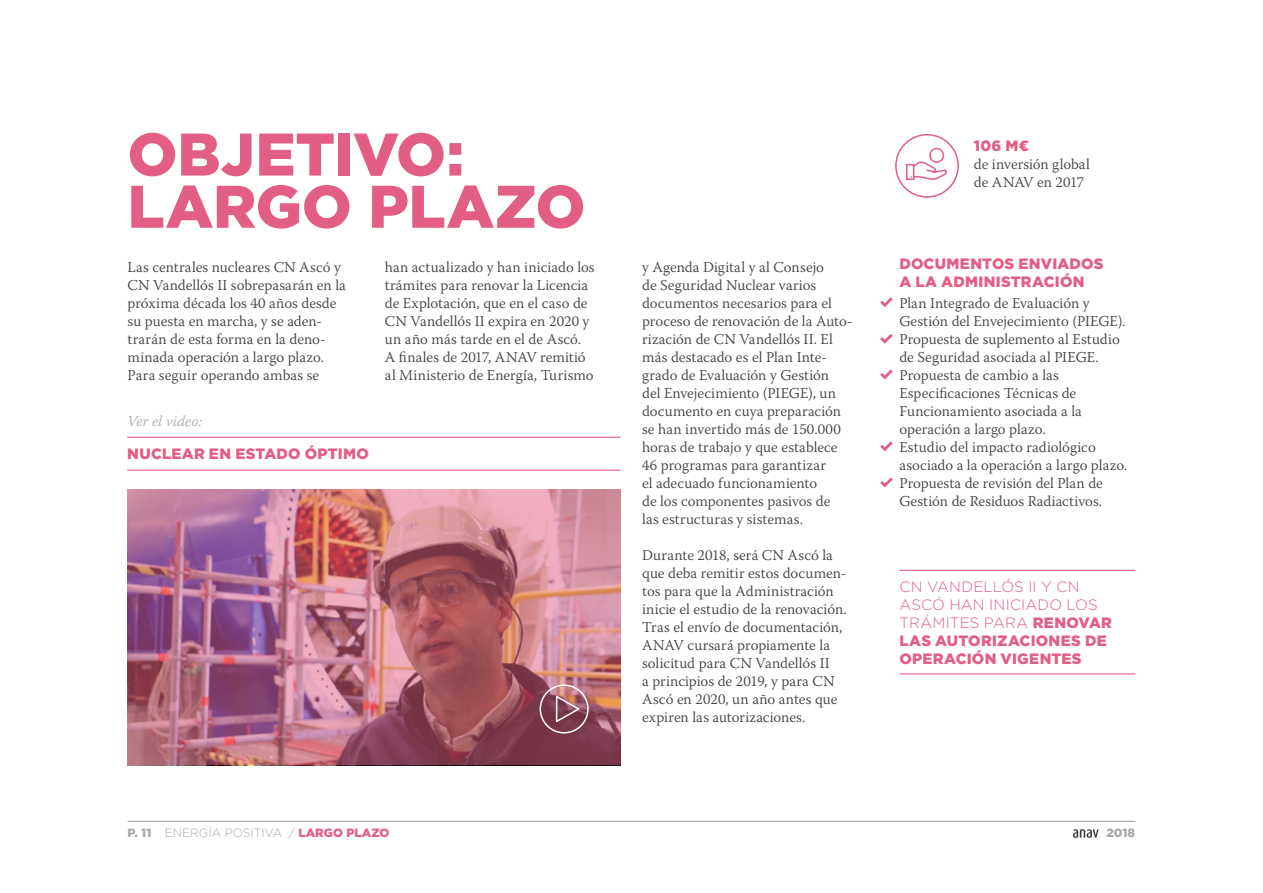
<style>
.page{position:relative;width:1263px;height:893px;background:#fff}
.page>*{position:absolute;margin:0;border:0;box-sizing:border-box;transform-origin:0 0}
.t1{font:900 60px "Gotham";color:#e35e84}
.t2{font:300 15px/18px "Warnock Pro";letter-spacing:.005em;color:#3e3d40}
.t3{font:300 15px/18px "Gotham";letter-spacing:.01em;color:#e35e84}
.t4{font:900 15px/18px "Gotham";letter-spacing:.015em;color:#e35e84}
.t5{font:italic 300 15px "Warnock Pro";letter-spacing:.01em;color:#a6a8ab}
.t6{font:300 12px "Gotham";color:#a6a8ab}
.t7{font:900 12px "Gotham";color:#e35e84}
.t8{font:900 12px "Gotham";color:#a6a8ab}
.s1{font-weight:900}
.s2{font-weight:300;color:#a6a8ab}
</style>
<div class="page">
<hr style="left:128px;top:821px;width:1007px;height:1px;background:#a6a8ab">
<svg style="left:1073px;top:829px;width:25px;height:9px"></svg>
<hr style="left:127px;top:470px;width:493px;height:1px;background:#e35e84">
<hr style="left:127px;top:437px;width:493px;height:1px;background:#e35e84">
<img style="left:127px;top:490px;width:494px;height:275px">
<div style="left:540px;top:684px;width:49px;height:49px;border:2px solid #fff;border-radius:50%"></div>
<svg style="left:555px;top:694px;width:27px;height:30px"></svg>
<hr style="left:899px;top:570px;width:236px;height:1px;background:#e35e84">
<hr style="left:899px;top:673px;width:236px;height:1px;background:#e35e84">
<svg style="left:880px;top:441px;width:13px;height:10px"></svg>
<svg style="left:880px;top:477px;width:13px;height:10px"></svg>
<svg style="left:880px;top:297px;width:13px;height:10px"></svg>
<svg style="left:880px;top:334px;width:13px;height:10px"></svg>
<svg style="left:880px;top:369px;width:13px;height:10px"></svg>
<svg style="left:906px;top:147px;width:41px;height:33px"></svg>
<div style="left:895px;top:134px;width:64px;height:64px;border:2px solid #e35e84;border-radius:50%"></div>
<h1 class="t1" style="left:128px;top:113px;width:338px">OBJETIVO:</h1>
<h1 class="t1" style="left:128px;top:165px;width:459px">LARGO PLAZO</h1>
<p class="t2" style="left:128px;top:257px;width:220px">Las centrales nucleares CN Ascó y<br>CN Vandellós II sobrepasarán en la próxima década los 40 años desde su puesta en marcha, y se aden&shy;trarán de esta forma en la deno&shy;minada operación a largo plazo.<br>Para seguir operando ambas se</p>
<p class="t2" style="left:385px;top:257px;width:211px">han actualizado y han iniciado los trámites para renovar la Licencia de Explotación, que en el caso de<br>CN Vandellós II expira en 2020 y un año más tarde en el de Ascó.<br>A finales de 2017, ANAV remitió al Ministerio de Energía, Turismo</p>
<p class="t2" style="left:642px;top:257px;width:212px">y Agenda Digital y al Consejo<br>de Seguridad Nuclear varios documentos necesarios para el proceso de renovación de la Auto&shy;rización de CN Vandellós II. El más destacado es el Plan Inte&shy;grado de Evaluación y Gestión<br>del Envejecimiento (PIEGE), un documento en cuya preparación se han invertido más de 150.000 horas de trabajo y que establece<br>46 programas para garantizar<br>el adecuado funcionamiento<br>de los componentes pasivos de<br>las estructuras y sistemas.</p>
<p class="t2" style="left:642px;top:545px;width:206px">Durante 2018, será CN Ascó la que deba remitir estos documen&shy;tos para que la Administración inicie el estudio de la renovación.<br>Tras el envío de documentación,<br>ANAV cursará propiamente la solicitud para CN Vandellós II<br>a principios de 2019, y para CN<br>Ascó en 2020, un año antes que expiren las autorizaciones.</p>
<p class="t5" style="left:127px;top:412px;width:76px">Ver el video:</p>
<p class="t4" style="left:127px;top:444px;width:243px">NUCLEAR EN ESTADO ÓPTIMO</p>
<p class="t4" style="left:974px;top:136px;width:57px">106 M€</p>
<p class="t2" style="left:974px;top:154px;width:118px">de inversión global</p>
<p class="t2" style="left:974px;top:172px;width:112px">de ANAV en 2017</p>
<p class="t4" style="left:899px;top:254px;width:206px">DOCUMENTOS ENVIADOS<br>A LA ADMINISTRACIÓN</p>
<p class="t2" style="left:899px;top:293px;width:230px">Plan Integrado de Evaluación y<br>Gestión del Envejecimiento (PIEGE).<br>Propuesta de suplemento al Estudio de Seguridad asociada al PIEGE.<br>Propuesta de cambio a las<br>Especificaciones Técnicas de<br>Funcionamiento asociada a la operación a largo plazo.<br>Estudio del impacto radiológico asociado a la operación a largo plazo.<br>Propuesta de revisión del Plan de<br>Gestión de Residuos Radiactivos.</p>
<p class="t3" style="left:899px;top:577px;width:214px">CN VANDELLÓS II Y CN<br>ASCÓ HAN INICIADO LOS<br>TRÁMITES PARA <span class="s1">RENOVAR<br>LAS AUTORIZACIONES DE<br>OPERACIÓN VIGENTES</span></p>
<p class="t6" style="left:128px;top:825px;width:156px"><span class="s1">P. 11</span> ENERGÍA POSITIVA</p>
<p class="t8" style="left:1106px;top:825px;width:30px">2018</p>
<p class="t7" style="left:289px;top:825px;width:102px"><span class="s2">/</span> LARGO PLAZO</p>
</div>
